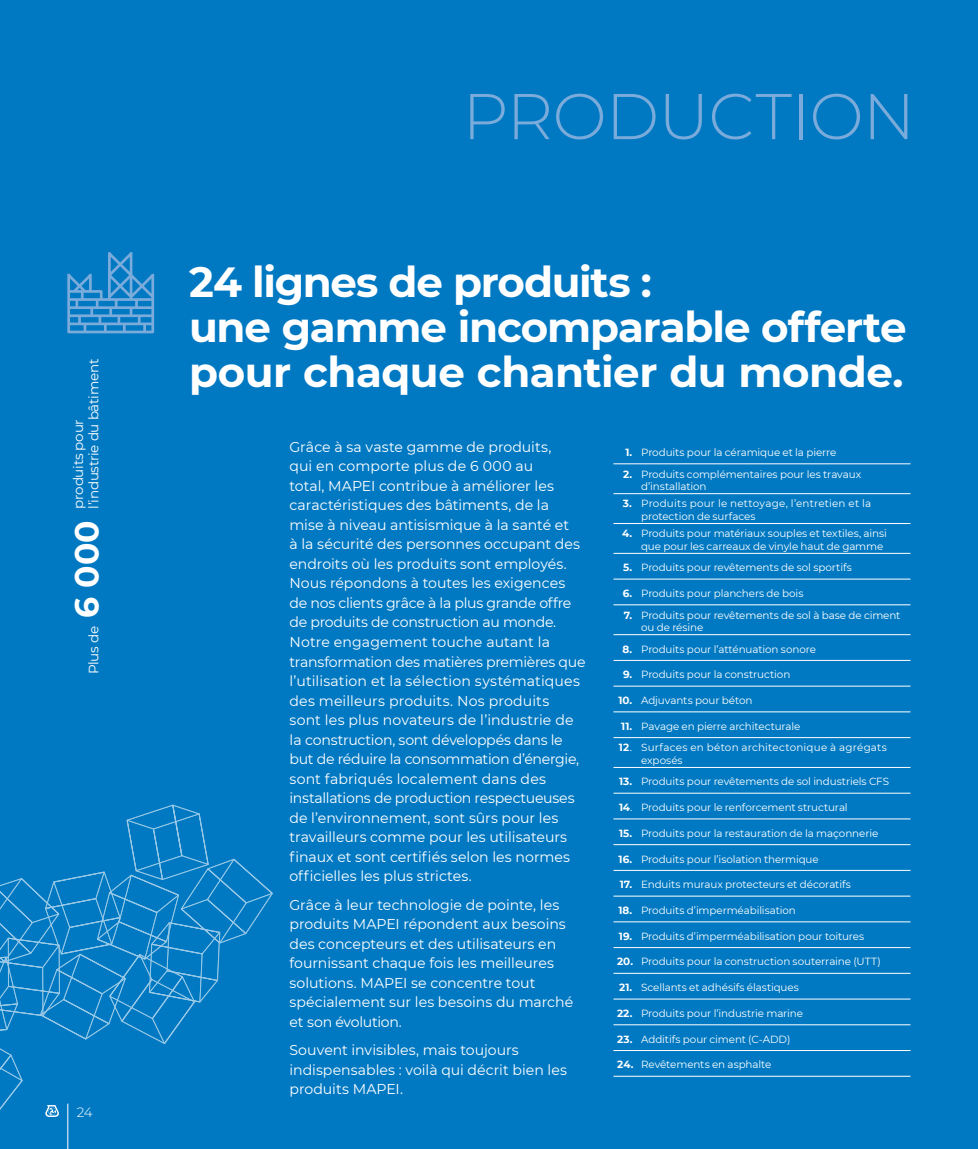
<style>
.page{position:relative;width:978px;height:1149px;background:#fff}
.page>*{position:absolute;margin:0;border:0;box-sizing:border-box;transform-origin:0 0}
.t1{font:300 64.5px "Montserrat";letter-spacing:-.01em;color:#7aabdb}
.t2{font:700 42px/45px "Montserrat";letter-spacing:-.025em;color:#fff}
.t3{font:700 33px "Montserrat";color:#fff}
.t4{font:14.25px/19.5px "Montserrat";color:#fff}
.t5{font:13.5px/15.1px "Montserrat";letter-spacing:-.02em;color:#fff}
.t6{font:300 13.5px "Montserrat";color:#fff}
.t7{font:10.35px/12.5px "Montserrat";letter-spacing:-.01em;color:#fff}
.t8{font:10.35px/12.5px "Montserrat";letter-spacing:.015em;color:#fff}
.t9{font:10.35px/12.5px "Montserrat";letter-spacing:.02em;color:#fff}
.s1{font-weight:700}
</style>
<div class="page">
<div style="left:0;top:0;width:978px;height:1148px;background:#0079c2"></div>
<hr style="left:613px;top:463px;width:297px;height:1px;background:#fff">
<hr style="left:613px;top:493px;width:297px;height:1px;background:#fff">
<hr style="left:613px;top:523px;width:297px;height:1px;background:#fff">
<hr style="left:613px;top:553px;width:297px;height:1px;background:#fff">
<hr style="left:613px;top:578px;width:297px;height:1px;background:#fff">
<hr style="left:613px;top:604px;width:297px;height:1px;background:#fff">
<hr style="left:613px;top:634px;width:297px;height:1px;background:#fff">
<hr style="left:613px;top:660px;width:297px;height:1px;background:#fff">
<hr style="left:613px;top:685px;width:297px;height:1px;background:#fff">
<hr style="left:613px;top:711px;width:297px;height:1px;background:#fff">
<hr style="left:613px;top:737px;width:297px;height:1px;background:#fff">
<hr style="left:613px;top:767px;width:297px;height:1px;background:#fff">
<hr style="left:613px;top:792px;width:297px;height:1px;background:#fff">
<hr style="left:613px;top:818px;width:297px;height:1px;background:#fff">
<hr style="left:613px;top:844px;width:297px;height:1px;background:#fff">
<hr style="left:613px;top:869px;width:297px;height:1px;background:#fff">
<hr style="left:613px;top:895px;width:297px;height:1px;background:#fff">
<hr style="left:613px;top:921px;width:297px;height:1px;background:#fff">
<hr style="left:613px;top:947px;width:297px;height:1px;background:#fff">
<hr style="left:613px;top:972px;width:297px;height:1px;background:#fff">
<hr style="left:613px;top:998px;width:297px;height:1px;background:#fff">
<hr style="left:613px;top:1024px;width:297px;height:1px;background:#fff">
<hr style="left:613px;top:1049px;width:297px;height:1px;background:#fff">
<hr style="left:613px;top:1075px;width:297px;height:1px;background:#fff">
<svg style="left:67px;top:252px;width:87px;height:81px"></svg>
<hr style="left:68px;top:1103px;width:1px;height:45px;background:#fff">
<hr style="left:977px;top:746px;width:1px;height:402px;background:#020920">
<svg style="left:0;top:804px;width:273px;height:318px"></svg>
<p class="t5" style="left:70px;top:508px;width:151px;rotate:-90deg">produits pour l’industrie du bâtiment</p>
<h3 class="t3" style="left:63px;top:618px;width:99px;rotate:-90deg">6 000</h3>
<p class="t5" style="left:86px;top:674px;width:50px;rotate:-90deg">Plus de</p>
<p class="t6" style="left:77px;top:1102px;width:18px">24</p>
<h1 class="t1" style="left:462px;top:72px;width:454px">PRODUCTION</h1>
<h2 class="t2" style="left:189px;top:258px;width:719px">24 lignes de produits :<br>une gamme incomparable offerte pour chaque chantier du monde.</h2>
<p class="t4" style="left:289px;top:436px;width:298px">Grâce à sa vaste gamme de produits,<br>qui en comporte plus de 6 000 au<br>total, MAPEI contribue à améliorer les caractéristiques des bâtiments, de la mise à niveau antisismique à la santé et<br>à la sécurité des personnes occupant des endroits où les produits sont employés.<br>Nous répondons à toutes les exigences de nos clients grâce à la plus grande offre de produits de construction au monde.<br>Notre engagement touche autant la transformation des matières premières que l’utilisation et la sélection systématiques des meilleurs produits. Nos produits<br>sont les plus novateurs de l’industrie de la construction, sont développés dans le but de réduire la consommation d’énergie, sont fabriqués localement dans des installations de production respectueuses de l’environnement, sont sûrs pour les travailleurs comme pour les utilisateurs finaux et sont certifiés selon les normes officielles les plus strictes.</p>
<p class="t4" style="left:289px;top:894px;width:285px">Grâce à leur technologie de pointe, les produits MAPEI répondent aux besoins des concepteurs et des utilisateurs en fournissant chaque fois les meilleures solutions. MAPEI se concentre tout spécialement sur les besoins du marché et son évolution.</p>
<p class="t4" style="left:289px;top:1039px;width:279px">Souvent invisibles, mais toujours indispensables : voilà qui décrit bien les produits MAPEI.</p>
<p class="t7" style="left:625px;top:445px;width:212px"><span class="s1">1.</span> Produits pour la céramique et la pierre</p>
<p class="t7" style="left:641px;top:467px;width:222px;text-indent:-18px"><span class="s1">2.</span> Produits complémentaires pour les travaux d’installation</p>
<p class="t8" style="left:641px;top:497px;width:232px;text-indent:-18px"><span class="s1">3.</span> Produits pour le nettoyage, l’entretien et la protection de surfaces</p>
<p class="t7" style="left:641px;top:527px;width:247px;text-indent:-19px"><span class="s1">4.</span> Produits pour matériaux souples et textiles, ainsi que pour les carreaux de vinyle haut de gamme</p>
<p class="t7" style="left:623px;top:561px;width:230px"><span class="s1">5.</span> Produits pour revêtements de sol sportifs</p>
<p class="t7" style="left:623px;top:586px;width:182px"><span class="s1">6.</span> Produits pour planchers de bois</p>
<p class="t7" style="left:641px;top:608px;width:261px;text-indent:-17px"><span class="s1">7.</span> Produits pour revêtements de sol à base de ciment ou de résine</p>
<p class="t7" style="left:623px;top:642px;width:195px"><span class="s1">8.</span> Produits pour l’atténuation sonore</p>
<p class="t7" style="left:623px;top:667px;width:169px"><span class="s1">9.</span> Produits pour la construction</p>
<p class="t7" style="left:618px;top:693px;width:136px"><span class="s1">10.</span> Adjuvants pour béton</p>
<p class="t7" style="left:621px;top:719px;width:181px"><span class="s1">11.</span> Pavage en pierre architecturale</p>
<p class="t9" style="left:641px;top:740px;width:247px;text-indent:-22px"><span class="s1">12</span>. Surfaces en béton architectonique à agrégats exposés</p>
<p class="t7" style="left:619px;top:774px;width:271px"><span class="s1">13.</span> Produits pour revêtements de sol industriels CFS</p>
<p class="t7" style="left:619px;top:800px;width:230px"><span class="s1">14</span>. Produits pour le renforcement structural</p>
<p class="t7" style="left:619px;top:826px;width:261px"><span class="s1">15.</span> Produits pour la restauration de la maçonnerie</p>
<p class="t7" style="left:619px;top:852px;width:202px"><span class="s1">16.</span> Produits pour l’isolation thermique</p>
<p class="t7" style="left:620px;top:877px;width:233px"><span class="s1">17.</span> Enduits muraux protecteurs et décoratifs</p>
<p class="t7" style="left:618px;top:903px;width:179px"><span class="s1">18.</span> Produits d’imperméabilisation</p>
<p class="t7" style="left:619px;top:929px;width:247px"><span class="s1">19.</span> Produits d’imperméabilisation pour toitures</p>
<p class="t7" style="left:617px;top:954px;width:265px"><span class="s1">20.</span> Produits pour la construction souterraine (UTT)</p>
<p class="t7" style="left:619px;top:980px;width:181px"><span class="s1">21.</span> Scellants et adhésifs élastiques</p>
<p class="t7" style="left:617px;top:1006px;width:187px"><span class="s1">22.</span> Produits pour l’industrie marine</p>
<p class="t7" style="left:617px;top:1031px;width:175px"><span class="s1">23.</span> Additifs pour ciment (C-ADD)</p>
<p class="t7" style="left:617px;top:1057px;width:156px"><span class="s1">24.</span> Revêtements en asphalte</p>
</div>
